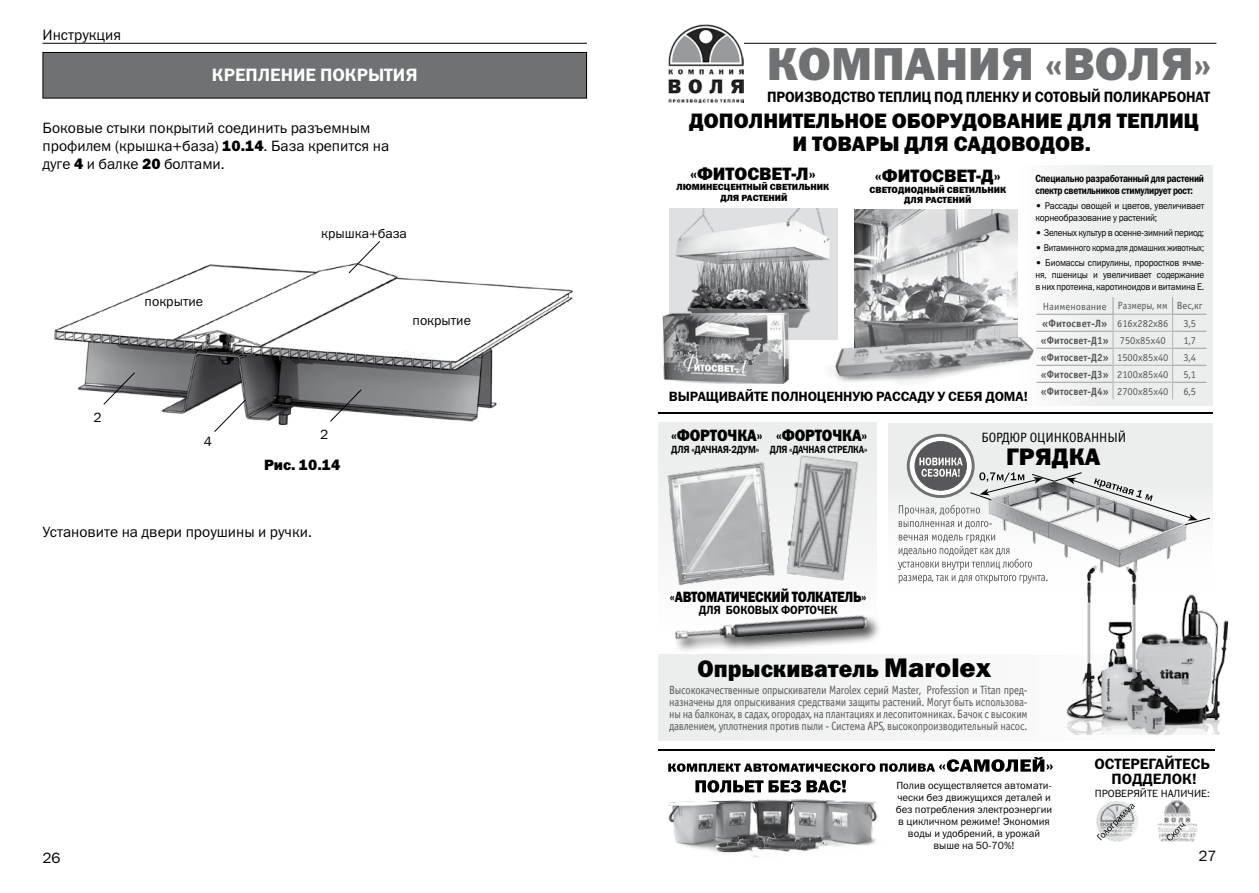
<style>
.page{position:relative;width:1259px;height:893px;background:#fff}
.page>*{position:absolute;margin:0;border:0;box-sizing:border-box;transform-origin:0 0}
.t1{font:46.5px "Franklin Gothic Heavy C";color:#707172}
.t2{font:24px "Franklin Gothic Heavy C";color:#000;scale:.95 1}
.t3{font:24px "Franklin Gothic Heavy C";color:#000}
.t4{font:21px/22.5px "Franklin Gothic Heavy C";color:#000;text-align:center}
.t5{font:18px "Franklin Gothic Heavy C";color:#000}
.t6{font:18px "Franklin Gothic Demi C";color:#fff}
.t7{font:16.5px "Franklin Gothic Heavy C";letter-spacing:-.01em;color:#000;scale:.9 1}
.t8{font:15px/18px "Franklin Gothic Book C";color:#000}
.t9{font:15px "Franklin Gothic Demi C";letter-spacing:-.01em;color:#000;scale:.93 1}
.t10{font:15px "Franklin Gothic Heavy C";letter-spacing:-.02em;color:#000;scale:.85 1}
.t11{font:15px/14.2px "Franklin Gothic Demi C";letter-spacing:-.01em;color:#000;text-align:center}
.t12{font:15px "Franklin Gothic Heavy C";letter-spacing:-.02em;color:#000}
.t13{font:13.5px "Franklin Gothic Demi C";letter-spacing:-.01em;color:#000}
.t14{font:13.5px "Franklin Gothic Book C";color:#000}
.t15{font:13.5px "Officina Sans C";letter-spacing:-.01em;color:#000}
.t16{font:12px/12px "Officina Sans C";letter-spacing:-.02em;color:#58585a;text-align:justify;scale:.89 1}
.t17{font:12px "Franklin Gothic Demi C";letter-spacing:-.01em;color:#000;scale:.91 1}
.t18{font:10.5px/12px "Franklin Gothic Book C";color:#000;text-align:center}
.t19{font:700 10.5px "Officina Sans C";color:#58585a;scale:.95 1}
.t20{font:10.5px/12px "Franklin Gothic Demi C";letter-spacing:-.03em;color:#000;scale:.83 1}
.t21{font:10.5px/17.1px "Officina Sans C";color:#58585a}
.t22{font:10.5px "Franklin Gothic Demi C";letter-spacing:-.03em;color:#000;scale:.84 1}
.t23{font:10.5px "Franklin Gothic Demi C";letter-spacing:-.03em;color:#000;scale:.87 1}
.t24{font:9.75px/12px "Franklin Gothic Book C";letter-spacing:-.02em;color:#000;text-align:justify;scale:.91 1}
.t25{font:9.75px/12px "Franklin Gothic Book C";letter-spacing:-.02em;color:#000;scale:.93 1}
.t26{font:9.75px "Franklin Gothic Book C";letter-spacing:-.02em;color:#000;scale:.85 1}
.t27{font:9.75px "Franklin Gothic Book C";letter-spacing:-.02em;color:#000;scale:.92 1}
.t28{font:9px/10.5px "Franklin Gothic Heavy C";color:#000;text-align:center}
.s1{font-family:"Franklin Gothic Heavy C"}
.s2{font-family:"Franklin Gothic Medium C"}
.s3{font-weight:700}
.s4{font-weight:400}
.s5{font-size:27px}
</style>
<div class="page">
<hr style="left:43px;top:43px;width:544px;height:1px;background:#000">
<hr style="left:672px;top:43px;width:544px;height:1px;background:#000">
<div style="left:43px;top:52px;width:543px;height:46px;background:#707172"></div>
<div style="left:43px;top:52px;width:544px;height:46px;border:1px solid #000"></div>
<img style="left:54px;top:264px;width:519px;height:162px">
<svg style="left:348px;top:241px;width:33px;height:33px"></svg>
<svg style="left:103px;top:372px;width:33px;height:33px"></svg>
<svg style="left:329px;top:389px;width:33px;height:33px"></svg>
<svg style="left:213px;top:399px;width:33px;height:33px"></svg>
<div style="left:658px;top:422px;width:219px;height:206px;background:#eceded"></div>
<div style="left:888px;top:423px;width:325px;height:170px;background:linear-gradient(to bottom,#e7e9e9,#fff)"></div>
<div style="left:658px;top:655px;width:556px;height:86px;background:#f3f3f3"></div>
<div style="left:1020px;top:165px;width:193px;height:241px;background:#eceded"></div>
<hr style="left:658px;top:749px;width:556px;height:1px;background:#000">
<img style="left:1101px;top:801px;width:36px;height:41px">
<svg style="left:1096px;top:804px;width:39px;height:36px"></svg>
<img style="left:1157px;top:799px;width:41px;height:43px">
<svg style="left:1166px;top:823px;width:19px;height:17px"></svg>
<img style="left:668px;top:24px;width:76px;height:79px">
<img style="left:658px;top:462px;width:116px;height:126px">
<div style="left:673px;top:614px;width:209px;height:40px;background:#000;opacity:.71"></div>
<img style="left:669px;top:576px;width:203px;height:79px">
<img style="left:774px;top:455px;width:89px;height:138px">
<img style="left:668px;top:799px;width:210px;height:58px">
<svg style="left:695px;top:792px;width:151px;height:1px"></svg>
<svg style="left:695px;top:780px;width:151px;height:12px"></svg>
<svg style="left:668px;top:757px;width:385px;height:15px"></svg>
<img style="left:669px;top:209px;width:168px;height:130px">
<img style="left:855px;top:210px;width:163px;height:118px">
<img style="left:816px;top:328px;width:227px;height:59px">
<img style="left:662px;top:299px;width:128px;height:85px">
<hr style="left:1036px;top:314px;width:77px;height:1px;background:#9c9e9f">
<hr style="left:1172px;top:314px;width:34px;height:1px;background:#9c9e9f">
<hr style="left:1036px;top:331px;width:76px;height:1px;background:#9c9e9f">
<hr style="left:1173px;top:331px;width:33px;height:1px;background:#9c9e9f">
<hr style="left:1036px;top:348px;width:76px;height:1px;background:#9c9e9f">
<hr style="left:1173px;top:348px;width:33px;height:1px;background:#9c9e9f">
<hr style="left:1036px;top:365px;width:76px;height:1px;background:#9c9e9f">
<hr style="left:1173px;top:365px;width:33px;height:1px;background:#9c9e9f">
<hr style="left:1036px;top:382px;width:76px;height:1px;background:#9c9e9f">
<hr style="left:1173px;top:382px;width:33px;height:1px;background:#9c9e9f">
<hr style="left:1112px;top:314px;width:61px;height:1px;background:#b1b3b4">
<hr style="left:1112px;top:331px;width:61px;height:1px;background:#b1b3b4">
<hr style="left:1112px;top:348px;width:61px;height:1px;background:#b1b3b4">
<hr style="left:1112px;top:365px;width:61px;height:1px;background:#b1b3b4">
<hr style="left:1112px;top:382px;width:61px;height:1px;background:#b1b3b4">
<svg style="left:1112px;top:297px;width:1px;height:102px"></svg>
<svg style="left:1172px;top:297px;width:1px;height:102px"></svg>
<div style="left:907px;top:434px;width:67px;height:64px;border:3px solid #707172;border-radius:50%"></div>
<svg style="left:898px;top:438px;width:312px;height:146px"></svg>
<hr style="left:658px;top:413px;width:554px;height:1px;background:#000">
<img style="left:1062px;top:542px;width:167px;height:192px">
<p class="t8" style="left:43px;top:25px;width:80px">Инструкция</p>
<h3 class="t6" style="left:212px;top:64px;width:207px">КРЕПЛЕНИЕ ПОКРЫТИЯ</h3>
<p class="t8" style="left:43px;top:119px;width:348px">Боковые стыки покрытий соединить разъемным профилем (крышка+база) <span class="s1">10.14</span>. База крепится на дуге <span class="s1">4</span> и балке <span class="s1">20</span> болтами.</p>
<p class="t14" style="left:94px;top:409px;width:10px">2</p>
<p class="t14" style="left:145px;top:294px;width:60px">покрытие</p>
<p class="t14" style="left:204px;top:434px;width:10px">4</p>
<p class="t14" style="left:321px;top:226px;width:87px">крышка+база</p>
<p class="t14" style="left:320px;top:426px;width:10px">2</p>
<p class="t12" style="left:264px;top:457px;width:78px">Рис. 10.14</p>
<p class="t14" style="left:412px;top:312px;width:60px">покрытие</p>
<p class="t8" style="left:43px;top:523px;width:271px">Установите на двери проушины и ручки.</p>
<h1 class="t1" style="left:767px;top:38px;width:446px">КОМПАНИЯ «ВОЛЯ»</h1>
<p class="t9" style="left:767px;top:88px;width:478px">ПРОИЗВОДСТВО ТЕПЛИЦ ПОД ПЛЕНКУ И СОТОВЫЙ ПОЛИКАРБОНАТ</p>
<h3 class="t4" style="left:689px;top:110px;width:511px">ДОПОЛНИТЕЛЬНОЕ ОБОРУДОВАНИЕ ДЛЯ ТЕПЛИЦ<br>И ТОВАРЫ ДЛЯ САДОВОДОВ.</h3>
<h3 class="t5" style="left:690px;top:163px;width:127px">«ФИТОСВЕТ-Л»</h3>
<p class="t28" style="left:676px;top:182px;width:154px">ЛЮМИНЕСЦЕНТНЫЙ СВЕТИЛЬНИК<br>ДЛЯ РАСТЕНИЙ</p>
<h3 class="t5" style="left:875px;top:166px;width:127px">«ФИТОСВЕТ-Д»</h3>
<p class="t28" style="left:869px;top:184px;width:138px">СВЕТОДИОДНЫЙ СВЕТИЛЬНИК<br>ДЛЯ РАСТЕНИЙ</p>
<p class="t13" style="left:669px;top:389px;width:360px">ВЫРАЩИВАЙТЕ ПОЛНОЦЕННУЮ РАССАДУ У СЕБЯ ДОМА!</p>
<p class="t20" style="left:1035px;top:172px;width:205px">Специально разработанный для растений спектр светильников стимулирует рост:</p>
<p class="t25" style="left:1035px;top:199px;width:183px"><span class="s2">•</span> Рассады овощей и цветов, увеличивает корнеобразование у растений;</p>
<p class="t27" style="left:1035px;top:227px;width:185px"><span class="s2">•</span> Зеленых культур в осенне-зимний период;</p>
<p class="t26" style="left:1035px;top:242px;width:200px"><span class="s2">•</span> Витаминного корма для домашних животных;</p>
<p class="t24" style="left:1035px;top:256px;width:187px"><span class="s2">•</span> Биомассы спирулины, проростков ячме&shy;ня, пшеницы и увеличивает сoдержание в них протеина, каротиноидов и витамина Е.</p>
<p class="t21" style="left:1042px;top:298px;width:162px">Наименование Размеры, мм Вес,кг <span class="s3">«Фитосвет-Л»</span> 616x282x86</p>
<p class="t21" style="left:1183px;top:315px;width:14px">3,5</p>
<p class="t19" style="left:1041px;top:334px;width:133px">«Фитосвет-Д1» <span class="s4">750x85x40</span></p>
<p class="t21" style="left:1183px;top:332px;width:14px">1,7</p>
<p class="t19" style="left:1041px;top:351px;width:136px">«Фитосвет-Д2» <span class="s4">1500x85x40</span></p>
<p class="t21" style="left:1183px;top:349px;width:14px">3,4</p>
<p class="t19" style="left:1041px;top:368px;width:136px">«Фитосвет-Д3» <span class="s4">2100x85x40</span></p>
<p class="t21" style="left:1183px;top:366px;width:14px">5,1</p>
<p class="t19" style="left:1041px;top:385px;width:136px">«Фитосвет-Д4» <span class="s4">2700x85x40</span></p>
<p class="t21" style="left:1183px;top:383px;width:14px">6,5</p>
<h3 class="t7" style="left:671px;top:426px;width:103px">«ФОРТОЧКА»</h3>
<p class="t23" style="left:671px;top:443px;width:103px">ДЛЯ «ДАЧНАЯ-2ДУМ»</p>
<h3 class="t7" style="left:776px;top:426px;width:103px">«ФОРТОЧКА»</h3>
<p class="t22" style="left:770px;top:443px;width:118px">ДЛЯ «ДАЧНАЯ СТРЕЛКА»</p>
<p class="t10" style="left:670px;top:589px;width:232px">«АВТОМАТИЧЕСКИЙ ТОЛКАТЕЛЬ»</p>
<p class="t17" style="left:699px;top:603px;width:154px">ДЛЯ БОКОВЫХ ФОРТОЧЕК</p>
<p class="t15" style="left:981px;top:430px;width:146px">БОРДЮР ОЦИНКОВАННЫЙ</p>
<h2 class="t3" style="left:1006px;top:443px;width:96px">ГРЯДКА</h2>
<h2 class="t2" style="left:697px;top:655px;width:311px">Опрыскиватель <span class="s5">Marolex</span></h2>
<p class="t16" style="left:669px;top:684px;width:404px">Высококачественные опрыскиватели Marolex серий Master, Profession и Titan пред&shy;назначены для опрыскивания средствами защиты растений. Могут быть использова&shy;ны на балконах, в садах, огородах, на плантациях и лесопитомниках. Бачок с высоким давлением, уплотнения против пыли - Система APS, высокопроизводительный насос.</p>
<p class="t11" style="left:1094px;top:757px;width:117px">ОСТЕРЕГАЙТЕСЬ<br>ПОДДЕЛОК!</p>
<p class="t18" style="left:1094px;top:787px;width:117px">ПРОВЕРЯЙТЕ НАЛИЧИЕ:</p>
<p class="t18" style="left:896px;top:779px;width:158px">Полив осуществляется автомати&shy;чески без движущихся деталей и без потребления электроэнергии в цикличном режиме! Экономия воды и удобрений, в урожай выше на 50-70%!</p>
<p class="t8" style="left:43px;top:848px;width:19px">26</p>
<p class="t8" style="left:1198px;top:847px;width:19px">27</p>
</div>
